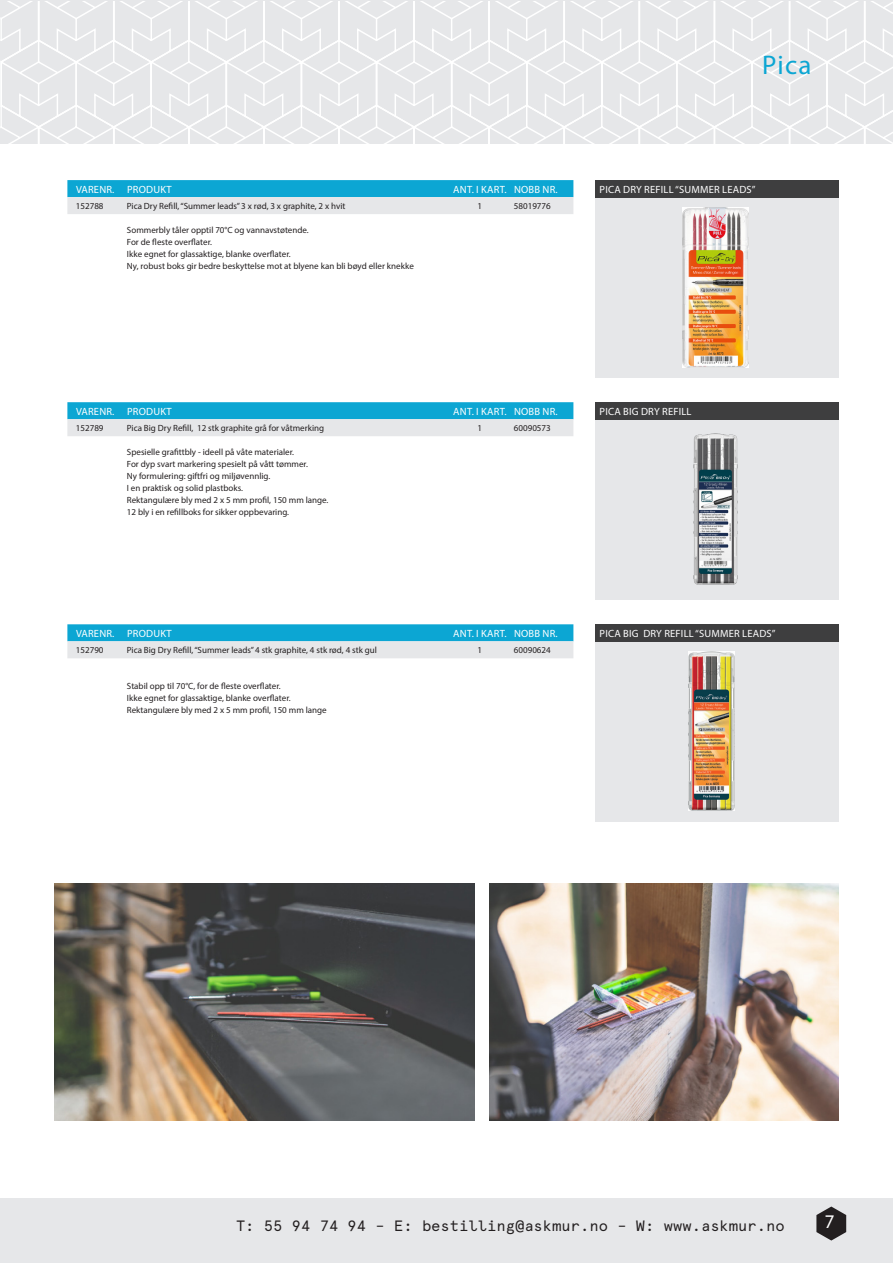
<style>
.page{position:relative;width:893px;height:1263px;background:#fff}
.page>*{position:absolute;margin:0;border:0;box-sizing:border-box;transform-origin:0 0}
.Overskrift_innhold{font:27px "Myriad Pro";color:#0ca6d3}
.t1{font:18px "Apercu Mono";color:#fff}
.t2{font:15px "Apercu Mono";color:#231f20}
.Tabell_overskrift_fø{font:10.5px "Myriad Pro";letter-spacing:.02em;color:#fff}
.Overskrift_produktbi{font:10.5px "Myriad Pro";letter-spacing:.02em;color:#fff}
.Tabell_brødtekst{font:9px "Myriad Pro";color:#231f20}
</style>
<div class="page">
<svg style="left:0;top:1px;width:893px;height:143px;background:#e9e9eb"></svg>
<div style="left:13px;top:1198px;width:880px;height:65px;background:#e6e7e9"></div>
<svg style="left:816px;top:1206px;width:30px;height:34px"></svg>
<div style="left:0;top:1198px;width:13px;height:65px;background:#e6e7e9"></div>
<div style="left:595px;top:197px;width:244px;height:181px;background:#e6e7e9"></div>
<div style="left:595px;top:180px;width:244px;height:17px;background:#3e3e3f"></div>
<svg style="left:67px;top:180px;width:506px;height:34px;background:#79c6de"></svg>
<img style="left:682px;top:208px;width:66px;height:159px">
<div style="left:595px;top:419px;width:244px;height:181px;background:#e6e7e9"></div>
<div style="left:595px;top:402px;width:244px;height:17px;background:#3e3e3f"></div>
<svg style="left:67px;top:402px;width:506px;height:34px;background:#7ac7de"></svg>
<div style="left:595px;top:641px;width:244px;height:181px;background:#e6e7e9"></div>
<div style="left:595px;top:624px;width:244px;height:17px;background:#3e3e3f"></div>
<svg style="left:67px;top:624px;width:506px;height:34px;background:#7ac7de"></svg>
<img style="left:689px;top:651px;width:45px;height:160px">
<img style="left:54px;top:884px;width:421px;height:236px">
<img style="left:489px;top:883px;width:350px;height:237px">
<img style="left:693px;top:433px;width:45px;height:152px">
<p class="Overskrift_innhold" style="left:762px;top:49px;width:51px">Pica</p>
<p class="Tabell_overskrift_fø" style="left:76px;top:183px;width:40px">VARENR.</p>
<p class="Tabell_overskrift_fø" style="left:127px;top:183px;width:46px">PRODUKT</p>
<p class="Tabell_overskrift_fø" style="left:453px;top:183px;width:55px">ANT. I KART.</p>
<p class="Tabell_overskrift_fø" style="left:514px;top:183px;width:45px">NOBB NR.</p>
<p class="Overskrift_produktbi" style="left:599px;top:183px;width:157px">PICA DRY REFILL “SUMMER LEADS”</p>
<p class="Tabell_brødtekst" style="left:76px;top:200px;width:29px">152788</p>
<p class="Tabell_brødtekst" style="left:127px;top:200px;width:220px">Pica Dry Refill, “Summer leads” 3 x rød, 3 x graphite, 2 x hvit</p>
<p class="Tabell_brødtekst" style="left:478px;top:200px;width:6px">1</p>
<p class="Tabell_brødtekst" style="left:514px;top:200px;width:38px">58019776</p>
<p class="Tabell_brødtekst" style="left:127px;top:224px;width:183px">Sommerbly tåler opptil 70°C og vannavstøtende.</p>
<p class="Tabell_brødtekst" style="left:127px;top:236px;width:87px">For de fleste overflater.</p>
<p class="Tabell_brødtekst" style="left:127px;top:248px;width:165px">Ikke egnet for glassaktige, blanke overflater.</p>
<p class="Tabell_brødtekst" style="left:127px;top:260px;width:288px">Ny, robust boks gir bedre beskyttelse mot at blyene kan bli bøyd eller knekke</p>
<p class="Tabell_overskrift_fø" style="left:76px;top:405px;width:40px">VARENR.</p>
<p class="Tabell_overskrift_fø" style="left:127px;top:405px;width:46px">PRODUKT</p>
<p class="Tabell_overskrift_fø" style="left:453px;top:405px;width:55px">ANT. I KART.</p>
<p class="Tabell_overskrift_fø" style="left:514px;top:405px;width:45px">NOBB NR.</p>
<p class="Overskrift_produktbi" style="left:599px;top:405px;width:94px">PICA BIG DRY REFILL</p>
<p class="Tabell_brødtekst" style="left:76px;top:422px;width:29px">152789</p>
<p class="Tabell_brødtekst" style="left:127px;top:422px;width:199px">Pica Big Dry Refill, 12 stk graphite grå for våtmerking</p>
<p class="Tabell_brødtekst" style="left:478px;top:422px;width:6px">1</p>
<p class="Tabell_brødtekst" style="left:514px;top:422px;width:38px">60090573</p>
<p class="Tabell_brødtekst" style="left:127px;top:446px;width:169px">Spesielle grafittbly - ideell på våte materialer.</p>
<p class="Tabell_brødtekst" style="left:127px;top:458px;width:182px">For dyp svart markering spesielt på vått tømmer.</p>
<p class="Tabell_brødtekst" style="left:127px;top:470px;width:145px">Ny formulering: giftfri og miljøvennlig.</p>
<p class="Tabell_brødtekst" style="left:127px;top:482px;width:118px">I en praktisk og solid plastboks.</p>
<p class="Tabell_brødtekst" style="left:127px;top:494px;width:203px">Rektangulære bly med 2 x 5 mm profil, 150 mm lange.</p>
<p class="Tabell_brødtekst" style="left:127px;top:506px;width:164px">12 bly i en refillboks for sikker oppbevaring.</p>
<p class="Tabell_overskrift_fø" style="left:76px;top:627px;width:40px">VARENR.</p>
<p class="Tabell_overskrift_fø" style="left:127px;top:627px;width:46px">PRODUKT</p>
<p class="Tabell_overskrift_fø" style="left:453px;top:627px;width:55px">ANT. I KART.</p>
<p class="Tabell_overskrift_fø" style="left:514px;top:627px;width:45px">NOBB NR.</p>
<p class="Overskrift_produktbi" style="left:599px;top:627px;width:177px">PICA BIG DRY REFILL “SUMMER LEADS”</p>
<p class="Tabell_brødtekst" style="left:76px;top:645px;width:29px">152790</p>
<p class="Tabell_brødtekst" style="left:127px;top:645px;width:252px">Pica Big Dry Refill, “Summer leads” 4 stk graphite, 4 stk rød, 4 stk gul</p>
<p class="Tabell_brødtekst" style="left:478px;top:645px;width:6px">1</p>
<p class="Tabell_brødtekst" style="left:514px;top:645px;width:38px">60090624</p>
<p class="Tabell_brødtekst" style="left:127px;top:680px;width:155px">Stabil opp til 70°C, for de fleste overflater.</p>
<p class="Tabell_brødtekst" style="left:127px;top:692px;width:165px">Ikke egnet for glassaktige, blanke overflater.</p>
<p class="Tabell_brødtekst" style="left:127px;top:704px;width:201px">Rektangulære bly med 2 x 5 mm profil, 150 mm lange</p>
<p class="t2" style="left:236px;top:1216px;width:550px">T: 55 94 74 94 – E: bestilling@askmur.no – W: www.askmur.no</p>
<p class="t1" style="left:824px;top:1211px;width:13px">7</p>
</div>
